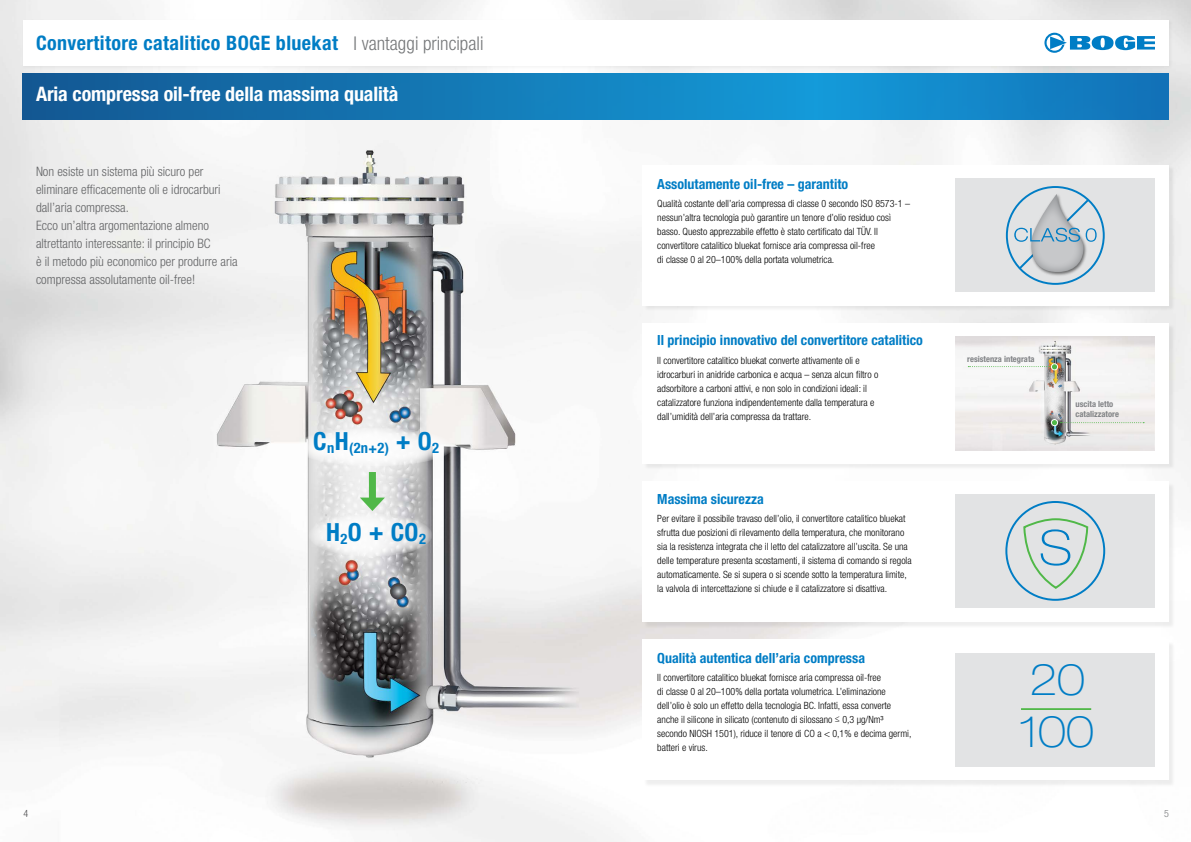
<style>
.page{position:relative;width:1191px;height:842px;background:#fff}
.page>*{position:absolute;margin:0;border:0;box-sizing:border-box;transform-origin:0 0}
.t1{font:100 expanded 43.1px/52.5px "Helvetica Neue LT Std";color:#007dc5}
.t2{font:700 condensed 25px "Helvetica Neue LT Std";color:#007dc5}
.t3{font:700 condensed 20px "Helvetica Neue LT Std";letter-spacing:.02em;color:#007dc5}
.t4{font:700 condensed 20px "Helvetica Neue LT Std";letter-spacing:-.005em;color:#fff}
.t5{font:700 condensed 14.5px "Helvetica Neue LT Std";color:#007dc5}
.t6{font:700 condensed 14px "Helvetica Neue LT Std";color:#007dc5}
.t7{font:300 condensed 13px/18px "Helvetica Neue LT Pro";color:#636466}
.t8{font:300 condensed 10px/14px "Helvetica Neue LT Std";color:#000}
.t9{font:300 condensed 10px "Helvetica Neue LT Pro";color:#4d4d4f}
.t10{font:300 condensed 10px "Helvetica Neue LT Pro";color:#797b7d}
.t11{font:700 condensed 8.5px/10.2px "Helvetica Neue LT Std";color:#808285}
.s1{font-family:"Helvetica Neue LT Pro";font-weight:300;font-size:19px;color:#757779}
</style>
<div class="page">
<img style="left:0;top:0;width:1190px;height:842px">
<div style="left:22px;top:19px;width:1151px;height:51px;background:#000;opacity:.05"></div>
<div style="left:23px;top:20px;width:1145px;height:45px;background:#fff"></div>
<svg style="left:1044px;top:33px;width:111px;height:20px"></svg>
<svg style="left:23px;top:74px;width:1145px;height:45px;background:#137bb9"></svg>
<div style="left:643px;top:166px;width:532px;height:621px;background:#000;opacity:.07"></div>
<div style="left:642px;top:165px;width:526px;height:140px;background:#fff"></div>
<div style="left:642px;top:481px;width:526px;height:141px;background:#fff"></div>
<div style="left:642px;top:639px;width:526px;height:141px;background:#fff"></div>
<div style="left:955px;top:179px;width:200px;height:113px;background:#e2e3e4"></div>
<div style="left:1006px;top:186px;width:98px;height:99px;border:2px solid #007dc5;border-radius:50%"></div>
<img style="left:1028px;top:191px;width:60px;height:86px">
<svg style="left:1014px;top:194px;width:82px;height:78px"></svg>
<div style="left:955px;top:653px;width:200px;height:114px;background:#e2e3e4"></div>
<div style="left:955px;top:494px;width:200px;height:114px;background:#e2e3e4"></div>
<svg style="left:1021px;top:519px;width:68px;height:71px"></svg>
<div style="left:1005px;top:501px;width:100px;height:100px;border:2px solid #007dc5;border-radius:50%"></div>
<div style="left:642px;top:323px;width:526px;height:141px;background:#fff"></div>
<img style="left:955px;top:336px;width:200px;height:114px">
<svg style="left:968px;top:364px;width:89px;height:6px"></svg>
<svg style="left:1060px;top:422px;width:84px;height:1px"></svg>
<div style="left:1051px;top:419px;width:6px;height:7px;background:#50b848;border-radius:50%"></div>
<div style="left:1051px;top:419px;width:6px;height:7px;border:1px solid #fff;border-radius:50%"></div>
<hr style="left:1021px;top:708px;width:70px;height:2px;background:#50b848">
<div style="left:294px;top:427px;width:160px;height:39px;background:#fff;border-radius:50%"></div>
<svg style="left:308px;top:513px;width:124px;height:44px;fill:#f3f3f3"></svg>
<div style="left:369px;top:472px;width:7px;height:31px;background:#50b848"></div>
<svg style="left:360px;top:498px;width:25px;height:13px"></svg>
<h3 class="t3" style="left:36px;top:31px;width:449px">Convertitore catalitico BOGE bluekat <span class="s1">I vantaggi principali</span></h3>
<h3 class="t4" style="left:36px;top:82px;width:364px">Aria compressa oil‑free della massima qualità</h3>
<p class="t7" style="left:36px;top:163px;width:203px">Non esiste un sistema più sicuro per eliminare efficacemente oli e idrocarburi dall’aria compressa.<br>Ecco un’altra argomentazione almeno altrettanto interessante: il principio BC<br>è il metodo più economico per produrre aria compressa assolutamente oil‑free!</p>
<h3 class="t5" style="left:313px;top:439px;width:127px"><sup>C</sup>n<sup>H</sup>(2n+2) <sup>+</sup> <sup>O</sup>2</h3>
<h2 class="t2" style="left:326px;top:517px;width:101px">H<sub>2</sub>O + CO<sub>2</sub></h2>
<h3 class="t6" style="left:657px;top:175px;width:192px">Assolutamente oil‑free – garantito</h3>
<p class="t8" style="left:657px;top:196px;width:254px">Qualità costante dell’aria compressa di classe 0 secondo ISO 8573‑1 – nessun’altra tecnologia può garantire un tenore d’olio residuo così basso. Questo apprezzabile effetto è stato certificato dal TÜV. Il convertitore catalitico bluekat fornisce aria compressa oil‑free<br>di classe 0 al 20–100% della portata volumetrica.</p>
<h3 class="t6" style="left:657px;top:332px;width:267px">Il principio innovativo del convertitore catalitico</h3>
<p class="t8" style="left:657px;top:353px;width:222px">Il convertitore catalitico bluekat converte attivamente oli e idrocarburi in anidride carbonica e acqua – senza alcun filtro o adsorbitore a carboni attivi, e non solo in condizioni ideali: il catalizzatore funziona indipendentemente dalla temperatura e dall’umidità dell’aria compressa da trattare.</p>
<h3 class="t6" style="left:657px;top:491px;width:108px">Massima sicurezza</h3>
<p class="t8" style="left:657px;top:512px;width:256px">Per evitare il possibile travaso dell’olio, il convertitore catalitico bluekat sfrutta due posizioni di rilevamento della temperatura, che monitorano sia la resistenza integrata che il letto del catalizzatore all’uscita. Se una delle temperature presenta scostamenti, il sistema di comando si regola automaticamente. Se si supera o si scende sotto la temperatura limite, la valvola di intercettazione si chiude e il catalizzatore si disattiva.</p>
<h3 class="t6" style="left:657px;top:649px;width:209px">Qualità autentica dell’aria compressa</h3>
<p class="t8" style="left:657px;top:671px;width:256px">Il convertitore catalitico bluekat fornisce aria compressa oil‑free<br>di classe 0 al 20–100% della portata volumetrica. L’eliminazione dell’olio è solo un effetto della tecnologia BC. Infatti, essa converte anche il silicone in silicato (contenuto di silossano ≤ 0,3 µg/Nm³ secondo NIOSH 1501), riduce il tenore di CO a &lt; 0,1% e decima germi, batteri e virus.</p>
<p class="t11" style="left:967px;top:354px;width:69px">resistenza integrata</p>
<p class="t11" style="left:1075px;top:399px;width:45px">uscita letto catalizzatore</p>
<h1 class="t1" style="left:1019px;top:653px;width:76px">20<br>100</h1>
<p class="t9" style="left:24px;top:808px;width:6px">4</p>
<p class="t10" style="left:1164px;top:808px;width:6px">5</p>
</div>
